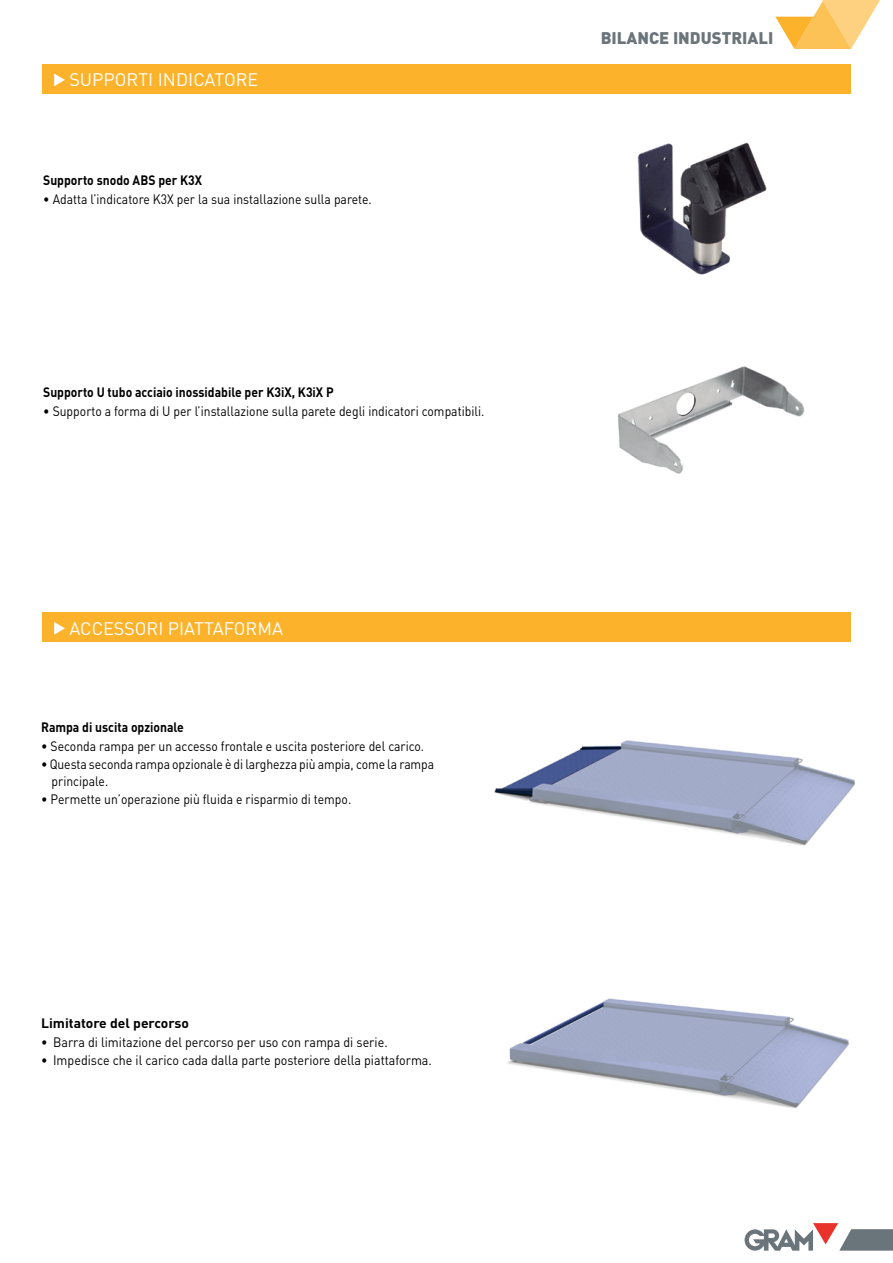
<style>
.page{position:relative;width:893px;height:1263px;background:#fff}
.page>*{position:absolute;margin:0;border:0;box-sizing:border-box;transform-origin:0 0}
.t1{font:18px "DIN Pro";color:#fff}
.t2{font:900 16.65px "DIN Pro";color:#6a747b}
.t3{font:13.5px/16.5px "DIN Pro";color:#000;scale:.9 1}
.t4{font:700 13.5px "DIN Pro";color:#000;scale:.9 1}
.t5{font:700 13.5px "DIN Pro";color:#000}
</style>
<div class="page">
<img style="left:494px;top:740px;width:361px;height:106px">
<img style="left:637px;top:142px;width:130px;height:133px">
<img style="left:618px;top:366px;width:187px;height:108px">
<img style="left:507px;top:998px;width:342px;height:111px">
<div style="left:42px;top:612px;width:808px;height:30px;background:#fcb32b"></div>
<svg style="left:745px;top:1223px;width:148px;height:27px"></svg>
<svg style="left:775px;top:0;width:105px;height:49px"></svg>
<svg style="left:54px;top:622px;width:11px;height:13px"></svg>
<div style="left:42px;top:64px;width:808px;height:30px;background:#fcb32b"></div>
<svg style="left:54px;top:73px;width:11px;height:13px"></svg>
<h1 class="t1" style="left:69px;top:68px;width:190px">SUPPORTI INDICATORE</h1>
<p class="t4" style="left:43px;top:171px;width:178px">Supporto snodo ABS per K3X</p>
<p class="t3" style="left:43px;top:190px;width:367px">• Adatta l’indicatore K3X per la sua installazione sulla parete.</p>
<p class="t4" style="left:43px;top:383px;width:324px">Supporto U tubo acciaio inossidabile per K3iX, K3iX P</p>
<p class="t3" style="left:43px;top:402px;width:492px">• Supporto a forma di U per l’installazione sulla parete degli indicatori compatibili.</p>
<h1 class="t1" style="left:69px;top:616px;width:215px">ACCESSORI PIATTAFORMA</h1>
<p class="t4" style="left:41px;top:718px;width:160px">Rampa di uscita opzionale</p>
<p class="t3" style="left:41px;top:737px;width:427px">• Seconda rampa per un accesso frontale e uscita posteriore del carico.</p>
<p class="t3" style="left:52px;top:756px;width:427px;text-indent:-10px">• Questa seconda rampa opzionale è di larghezza più ampia, come la rampa principale.</p>
<p class="t3" style="left:41px;top:791px;width:346px">• Permette un’operazione più fluida e risparmio di tempo.</p>
<p class="t5" style="left:41px;top:1014px;width:149px">Limitatore del percorso</p>
<p class="t3" style="left:41px;top:1033px;width:387px">• Barra di limitazione del percorso per uso con rampa di serie.</p>
<p class="t3" style="left:41px;top:1051px;width:436px">• Impedisce che il carico cada dalla parte posteriore della piattaforma.</p>
<p class="t2" style="left:601px;top:26px;width:174px">BILANCE INDUSTRIALI</p>
</div>
